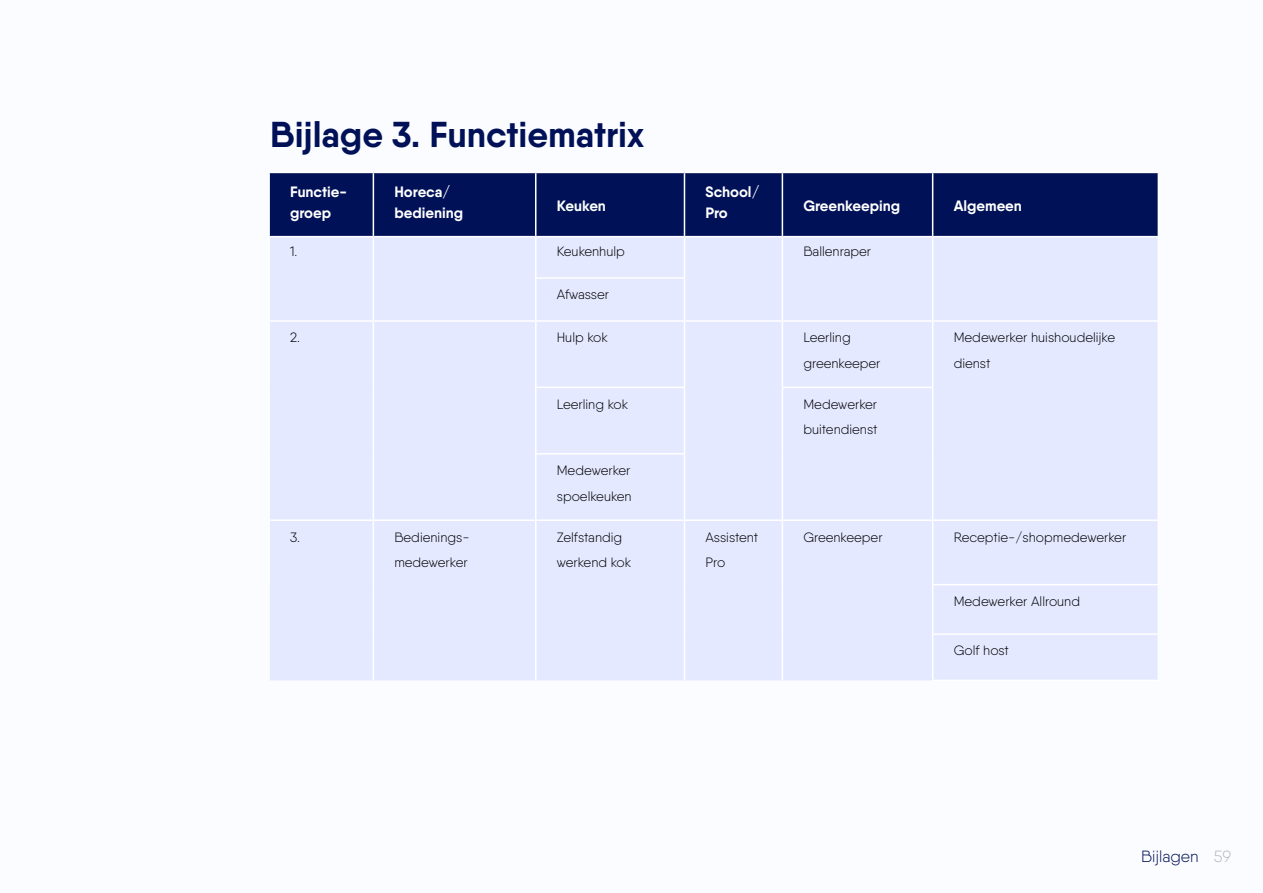
<style>
.page{position:relative;width:1263px;height:893px;background:#fbfcff}
.page>*{position:absolute;margin:0;border:0;box-sizing:border-box;transform-origin:0 0}
.t1{font:700 36px "Qanelas";color:#011158}
.t2{font:300 16.2px "Qanelas";color:#011158}
.t3{font:700 15px/21px "Qanelas";color:#fff}
.t4{font:700 15px "Qanelas";color:#fafffa}
.t5{font:300 13.5px/25.5px "Qanelas";color:#000}
.s1{color:#bababa}
</style>
<div class="page">
<div style="left:270px;top:173px;width:888px;height:63px;background:#011158"></div>
<div style="left:270px;top:237px;width:888px;height:443px;background:#e5e9ff"></div>
<hr style="left:535px;top:237px;width:1px;height:40px;background:#fff">
<hr style="left:684px;top:237px;width:1px;height:40px;background:#fff">
<hr style="left:782px;top:237px;width:1px;height:41px;background:#fff">
<hr style="left:932px;top:237px;width:1px;height:41px;background:#fff">
<hr style="left:535px;top:279px;width:1px;height:41px;background:#fff">
<hr style="left:684px;top:279px;width:1px;height:41px;background:#fff">
<hr style="left:782px;top:278px;width:1px;height:42px;background:#fff">
<hr style="left:932px;top:278px;width:1px;height:42px;background:#fff">
<hr style="left:535px;top:322px;width:1px;height:65px;background:#fff">
<hr style="left:684px;top:322px;width:1px;height:65px;background:#fff">
<hr style="left:782px;top:322px;width:1px;height:65px;background:#fff">
<hr style="left:932px;top:322px;width:1px;height:65px;background:#fff">
<hr style="left:535px;top:388px;width:1px;height:65px;background:#fff">
<hr style="left:684px;top:388px;width:1px;height:65px;background:#fff">
<hr style="left:782px;top:388px;width:1px;height:66px;background:#fff">
<hr style="left:932px;top:388px;width:1px;height:66px;background:#fff">
<hr style="left:535px;top:455px;width:1px;height:64px;background:#fff">
<hr style="left:684px;top:455px;width:1px;height:64px;background:#fff">
<hr style="left:782px;top:454px;width:1px;height:65px;background:#fff">
<hr style="left:932px;top:454px;width:1px;height:65px;background:#fff">
<hr style="left:932px;top:521px;width:1px;height:63px;background:#fff">
<hr style="left:373px;top:237px;width:1px;height:41px;background:#fff">
<hr style="left:373px;top:278px;width:1px;height:42px;background:#fff">
<hr style="left:373px;top:322px;width:1px;height:65px;background:#fff">
<hr style="left:373px;top:387px;width:1px;height:67px;background:#fff">
<hr style="left:373px;top:454px;width:1px;height:65px;background:#fff">
<hr style="left:535px;top:277px;width:150px;height:2px;background:#fff">
<hr style="left:535px;top:387px;width:150px;height:1px;background:#fff">
<hr style="left:782px;top:387px;width:151px;height:1px;background:#fff">
<hr style="left:535px;top:453px;width:150px;height:2px;background:#fff">
<hr style="left:932px;top:584px;width:227px;height:1px;background:#fff">
<hr style="left:268px;top:237px;width:2px;height:41px;background:#fff">
<hr style="left:1158px;top:237px;width:1px;height:41px;background:#fff">
<hr style="left:268px;top:278px;width:2px;height:42px;background:#fff">
<hr style="left:1158px;top:278px;width:1px;height:42px;background:#fff">
<hr style="left:268px;top:322px;width:2px;height:65px;background:#fff">
<hr style="left:1158px;top:322px;width:1px;height:65px;background:#fff">
<hr style="left:268px;top:387px;width:2px;height:67px;background:#fff">
<hr style="left:1158px;top:387px;width:1px;height:67px;background:#fff">
<hr style="left:268px;top:454px;width:2px;height:65px;background:#fff">
<hr style="left:1158px;top:454px;width:1px;height:65px;background:#fff">
<hr style="left:268px;top:521px;width:2px;height:64px;background:#fff">
<hr style="left:1158px;top:521px;width:1px;height:63px;background:#fff">
<hr style="left:268px;top:585px;width:2px;height:49px;background:#fafffa">
<hr style="left:1158px;top:585px;width:1px;height:49px;background:#fafffa">
<hr style="left:268px;top:634px;width:2px;height:46px;background:#fafffa">
<hr style="left:1158px;top:634px;width:1px;height:46px;background:#fafffa">
<hr style="left:932px;top:585px;width:1px;height:48px;background:#fff">
<hr style="left:932px;top:635px;width:1px;height:45px;background:#fff">
<hr style="left:932px;top:633px;width:226px;height:2px;background:#fff">
<hr style="left:932px;top:680px;width:227px;height:1px;background:#fff">
<hr style="left:373px;top:521px;width:1px;height:64px;background:#fff">
<hr style="left:373px;top:585px;width:1px;height:49px;background:#fff">
<hr style="left:373px;top:634px;width:1px;height:46px;background:#fff">
<hr style="left:535px;top:521px;width:1px;height:64px;background:#fff">
<hr style="left:684px;top:521px;width:1px;height:64px;background:#fff">
<hr style="left:782px;top:521px;width:1px;height:64px;background:#fff">
<hr style="left:535px;top:585px;width:1px;height:49px;background:#fff">
<hr style="left:684px;top:585px;width:1px;height:49px;background:#fff">
<hr style="left:782px;top:585px;width:1px;height:49px;background:#fff">
<hr style="left:535px;top:634px;width:1px;height:46px;background:#fff">
<hr style="left:684px;top:634px;width:1px;height:46px;background:#fff">
<hr style="left:782px;top:634px;width:1px;height:46px;background:#fff">
<hr style="left:268px;top:320px;width:105px;height:2px;background:#fff">
<hr style="left:373px;top:320px;width:163px;height:2px;background:#fff">
<hr style="left:536px;top:320px;width:148px;height:2px;background:#fff">
<hr style="left:684px;top:320px;width:98px;height:2px;background:#fff">
<hr style="left:782px;top:320px;width:151px;height:2px;background:#fff">
<hr style="left:933px;top:320px;width:226px;height:2px;background:#fff">
<hr style="left:268px;top:519px;width:105px;height:2px;background:#fff">
<hr style="left:373px;top:519px;width:163px;height:2px;background:#fff">
<hr style="left:536px;top:519px;width:148px;height:2px;background:#fff">
<hr style="left:684px;top:519px;width:98px;height:2px;background:#fff">
<hr style="left:782px;top:519px;width:151px;height:2px;background:#fff">
<hr style="left:933px;top:519px;width:226px;height:2px;background:#fff">
<hr style="left:268px;top:172px;width:105px;height:1px;background:#fff">
<hr style="left:268px;top:173px;width:2px;height:63px;background:#fff">
<hr style="left:373px;top:172px;width:163px;height:1px;background:#fff">
<hr style="left:373px;top:173px;width:1px;height:63px;background:#fff">
<hr style="left:536px;top:172px;width:148px;height:1px;background:#fff">
<hr style="left:535px;top:173px;width:1px;height:63px;background:#fff">
<hr style="left:684px;top:172px;width:98px;height:1px;background:#fff">
<hr style="left:684px;top:173px;width:1px;height:63px;background:#fff">
<hr style="left:782px;top:172px;width:151px;height:1px;background:#fff">
<hr style="left:782px;top:173px;width:1px;height:63px;background:#fff">
<hr style="left:933px;top:172px;width:226px;height:1px;background:#fff">
<hr style="left:932px;top:173px;width:1px;height:63px;background:#fff">
<hr style="left:1158px;top:173px;width:1px;height:63px;background:#fff">
<hr style="left:268px;top:236px;width:105px;height:1px;background:#fff">
<hr style="left:373px;top:236px;width:163px;height:1px;background:#fff">
<hr style="left:536px;top:236px;width:148px;height:1px;background:#fff">
<hr style="left:684px;top:236px;width:98px;height:1px;background:#fff">
<hr style="left:782px;top:236px;width:151px;height:1px;background:#fff">
<hr style="left:933px;top:236px;width:226px;height:1px;background:#fff">
<h1 class="t1" style="left:270px;top:112px;width:376px">Bijlage 3. Functiematrix</h1>
<p class="t3" style="left:290px;top:181px;width:58px">Functie&shy;groep</p>
<p class="t3" style="left:394px;top:181px;width:70px">Horeca/ bediening</p>
<p class="t4" style="left:557px;top:196px;width:51px">Keuken</p>
<p class="t3" style="left:705px;top:181px;width:56px">School/<br>Pro</p>
<p class="t3" style="left:803px;top:195px;width:98px">Greenkeeping</p>
<p class="t3" style="left:954px;top:195px;width:70px">Algemeen</p>
<p class="t5" style="left:290px;top:239px;width:9px">1.</p>
<p class="t5" style="left:557px;top:239px;width:70px">Keukenhulp</p>
<p class="t5" style="left:803px;top:239px;width:69px">Ballenraper</p>
<p class="t5" style="left:557px;top:282px;width:54px">Afwasser</p>
<p class="t5" style="left:290px;top:325px;width:11px">2.</p>
<p class="t5" style="left:557px;top:325px;width:53px">Hulp kok</p>
<p class="t5" style="left:803px;top:325px;width:79px">Leerling greenkeeper</p>
<p class="t5" style="left:954px;top:325px;width:163px">Medewerker huishoudelijke dienst</p>
<p class="t5" style="left:557px;top:391px;width:73px">Leerling kok</p>
<p class="t5" style="left:803px;top:391px;width:75px">Medewerker buitendienst</p>
<p class="t5" style="left:557px;top:457px;width:76px">Medewerker spoelkeuken</p>
<p class="t5" style="left:290px;top:524px;width:11px">3.</p>
<p class="t5" style="left:394px;top:524px;width:77px">Bedienings&shy;medewerker</p>
<p class="t5" style="left:557px;top:524px;width:76px">Zelfstandig werkend kok</p>
<p class="t5" style="left:705px;top:524px;width:54px">Assistent<br>Pro</p>
<p class="t5" style="left:803px;top:524px;width:81px">Greenkeeper</p>
<p class="t5" style="left:954px;top:524px;width:174px">Receptie-/shopmedewerker</p>
<p class="t5" style="left:954px;top:588px;width:128px">Medewerker Allround</p>
<p class="t5" style="left:954px;top:638px;width:57px">Golf host</p>
<p class="t2" style="left:1141px;top:846px;width:91px">Bijlagen <span class="s1">59</span></p>
</div>
